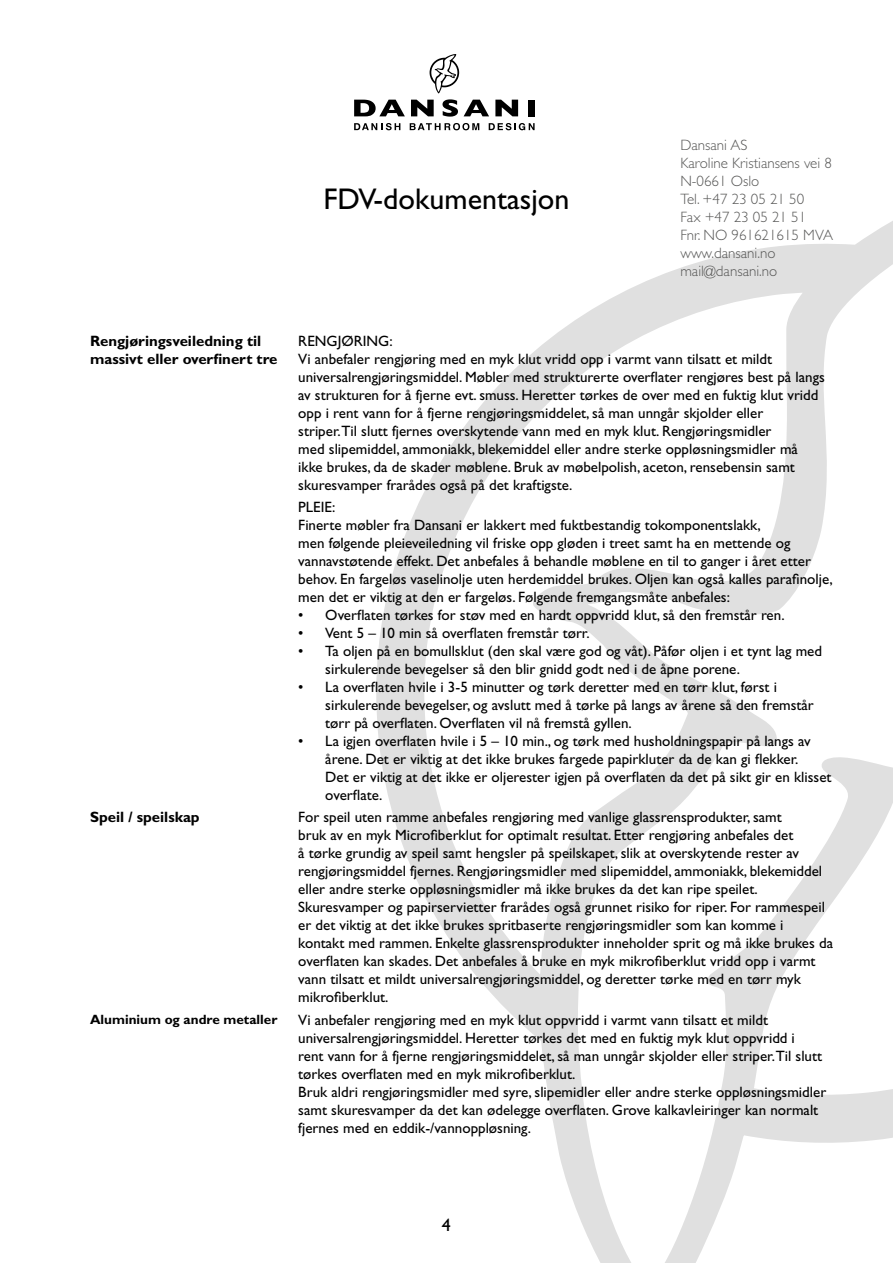
<style>
.page{position:relative;width:893px;height:1263px;background:#fff}
.page>*{position:absolute;margin:0;border:0;box-sizing:border-box;transform-origin:0 0}
.t1{font:30px "Gill Sans Std";color:#000}
.t2{font:18px "Gill Sans Std";color:#000}
.t3{font:15px/18px "Gill Sans Std";color:#000}
.t4{font:300 15px/18px "Gill Sans Std";color:#575756}
.t5{font:700 15px/18px "Gill Sans Std";color:#000}
.t6{font:700 13.5px "Gill Sans Std";color:#000}
</style>
<div class="page">
<svg style="left:376px;top:221px;width:517px;height:1042px"></svg>
<svg style="left:430px;top:54px;width:29px;height:39px"></svg>
<svg style="left:442px;top:99px;width:16px;height:18px"></svg>
<svg style="left:464px;top:100px;width:25px;height:16px"></svg>
<svg style="left:495px;top:100px;width:23px;height:16px"></svg>
<div style="left:528px;top:100px;width:7px;height:16px;background:#000"></div>
<svg style="left:354px;top:100px;width:51px;height:16px"></svg>
<svg style="left:411px;top:100px;width:23px;height:16px"></svg>
<svg style="left:354px;top:123px;width:46px;height:7px"></svg>
<svg style="left:410px;top:123px;width:69px;height:7px"></svg>
<svg style="left:489px;top:123px;width:46px;height:7px"></svg>
<h1 class="t1" style="left:323px;top:182px;width:248px">FDV-dokumentasjon</h1>
<p class="t4" style="left:680px;top:136px;width:154px">Dansani AS<br>Karoline Kristiansens vei 8<br>N-0661 Oslo<br>Tel. +47 23 05 21 50<br>Fax +47 23 05 21 51<br>Fnr. NO 961621615 MVA www.dansani.no mail@dansani.no</p>
<p class="t5" style="left:90px;top:332px;width:189px">Rengjøringsveiledning til massivt eller overfinert tre</p>
<p class="t3" style="left:298px;top:332px;width:528px">RENGJØRING:<br>Vi anbefaler rengjøring med en myk klut vridd opp i varmt vann tilsatt et mildt universalrengjøringsmiddel. Møbler med strukturerte overflater rengjøres best på langs av strukturen for å fjerne evt. smuss. Heretter tørkes de over med en fuktig klut vridd opp i rent vann for å fjerne rengjøringsmiddelet, så man unngår skjolder eller striper.Til slutt fjernes overskytende vann med en myk klut. Rengjøringsmidler<br>med slipemiddel, ammoniakk, blekemiddel eller andre sterke oppløsningsmidler må ikke brukes, da de skader møblene. Bruk av møbelpolish, aceton, rensebensin samt skuresvamper frarådes også på det kraftigste.</p>
<p class="t3" style="left:298px;top:498px;width:536px">PLEIE:<br>Finerte møbler fra Dansani er lakkert med fuktbestandig tokomponentslakk,<br>men følgende pleieveiledning vil friske opp gløden i treet samt ha en mettende og vannavstøtende effekt. Det anbefales å behandle møblene en til to ganger i året etter behov. En fargeløs vaselinolje uten herdemiddel brukes. Oljen kan også kalles parafinolje, men det er viktig at den er fargeløs. Følgende fremgangsmåte anbefales:</p>
<p class="t3" style="left:298px;top:606px;width:488px">• Overflaten tørkes for støv med en hardt oppvridd klut, så den fremstår ren.</p>
<p class="t3" style="left:298px;top:624px;width:293px">• Vent 5 – 10 min så overflaten fremstår tørr.</p>
<p class="t3" style="left:325px;top:642px;width:498px;text-indent:-27px">• Ta oljen på en bomullsklut (den skal være god og våt). Påfør oljen i et tynt lag med sirkulerende bevegelser så den blir gnidd godt ned i de åpne porene.</p>
<p class="t3" style="left:325px;top:678px;width:490px;text-indent:-27px">• La overflaten hvile i 3-5 minutter og tørk deretter med en tørr klut, først i sirkulerende bevegelser, og avslutt med å tørke på langs av årene så den fremstår tørr på overflaten. Overflaten vil nå fremstå gyllen.</p>
<p class="t3" style="left:325px;top:732px;width:508px;text-indent:-27px">• La igjen overflaten hvile i 5 – 10 min., og tørk med husholdningspapir på langs av årene. Det er viktig at det ikke brukes fargede papirkluter da de kan gi flekker.<br>Det er viktig at det ikke er oljerester igjen på overflaten da det på sikt gir en klisset overflate.</p>
<p class="t5" style="left:90px;top:808px;width:111px">Speil / speilskap</p>
<p class="t3" style="left:298px;top:808px;width:536px">For speil uten ramme anbefales rengjøring med vanlige glassrensprodukter, samt<br>bruk av en myk Microfiberklut for optimalt resultat. Etter rengjøring anbefales det<br>å tørke grundig av speil samt hengsler på speilskapet, slik at overskytende rester av rengjøringsmiddel fjernes. Rengjøringsmidler med slipemiddel, ammoniakk, blekemiddel eller andre sterke oppløsningsmidler må ikke brukes da det kan ripe speilet.<br>Skuresvamper og papirservietter frarådes også grunnet risiko for riper. For rammespeil er det viktig at det ikke brukes spritbaserte rengjøringsmidler som kan komme i kontakt med rammen. Enkelte glassrensprodukter inneholder sprit og må ikke brukes da overflaten kan skades. Det anbefales å bruke en myk mikrofiberklut vridd opp i varmt vann tilsatt et mildt universalrengjøringsmiddel, og deretter tørke med en tørr myk mikrofiberklut.</p>
<p class="t6" style="left:90px;top:1011px;width:189px">Aluminium og andre metaller</p>
<p class="t3" style="left:298px;top:1010px;width:529px">Vi anbefaler rengjøring med en myk klut oppvridd i varmt vann tilsatt et mildt universalrengjøringsmiddel. Heretter tørkes det med en fuktig myk klut oppvridd i<br>rent vann for å fjerne rengjøringsmiddelet, så man unngår skjolder eller striper.Til slutt tørkes overflaten med en myk mikrofiberklut.<br>Bruk aldri rengjøringsmidler med syre, slipemidler eller andre sterke oppløsningsmidler samt skuresvamper da det kan ødelegge overflaten. Grove kalkavleiringer kan normalt fjernes med en eddik-/vannoppløsning.</p>
<p class="t2" style="left:442px;top:1215px;width:10px">4</p>
</div>
